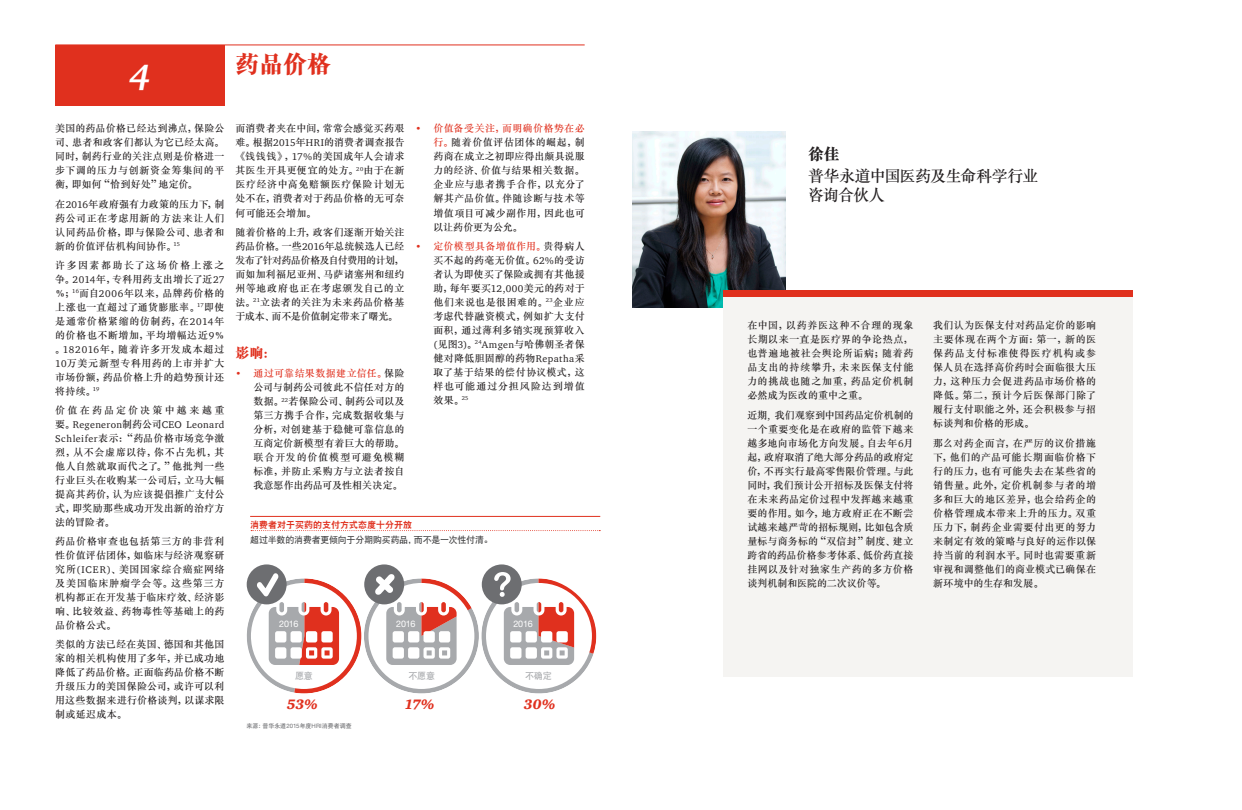
<style>
.page{position:relative;width:1242px;height:810px;background:#fff}
.page>*{position:absolute;margin:0;border:0;box-sizing:border-box;transform-origin:0 0}
.t1{font:italic 700 36px "ITC Charter Com";color:#fff}
.t2{font:800 24px "M Sung GB";color:#e0301e}
.t3{font:500 16px/19.2px "M Sung GB";letter-spacing:-.045em;color:#231f20}
.t4{font:800 16px "M Sung GB";color:#231f20}
.t5{font:italic 900 14px "ITC Charter Com";color:#e0301e}
.t6{font:800 14px "M Sung GB";color:#e0301e}
.t7{font:500 10px/14px "M Sung GB";letter-spacing:.03em;color:#231f20;text-align:justify}
.t8{font:10px "ITC Charter Com";letter-spacing:.035em;color:#231f20}
.t9{font:500 10px "M Sung GB";letter-spacing:.22em;color:#231f20}
.t10{font:9px "DFP Hei W7";letter-spacing:-.02em;color:#404041}
.t11{font:9px "DFP Hei W9";color:#e0301e}
.t12{font:9px "Helvetica Neue";letter-spacing:-.02em;color:#fff}
.t13{font:9px "DFP Hei W7";letter-spacing:-.015em;color:#a7a9ac}
.t14{font:6px "DFP Hei W7";letter-spacing:-.005em;color:#6d6e71}
.s1{font-family:"ITC Charter Com";font-weight:400}
.s2{font-family:"M Sung GB";font-weight:500}
.s3{font-family:"ITC Charter Com";font-weight:400;color:#e0301e}
.s4{color:#e0301e}
.s5{font-family:"Helvetica Neue"}
</style>
<div class="page">
<div style="left:55px;top:45px;width:169px;height:60px;background:#e0301e"></div>
<hr style="left:55px;top:45px;width:529px;height:1px;background:#e0301e">
<img style="left:632px;top:131px;width:153px;height:176px">
<div style="left:722px;top:290px;width:410px;height:385px;background:#f5f4f2"></div>
<div style="left:722px;top:290px;width:410px;height:6px;background:#e0301e"></div>
<svg style="left:364px;top:564px;width:40px;height:40px"></svg>
<svg style="left:247px;top:564px;width:40px;height:40px"></svg>
<svg style="left:482px;top:564px;width:40px;height:40px"></svg>
<svg style="left:246px;top:571px;width:350px;height:122px"></svg>
<hr style="left:250px;top:515px;width:350px;height:1px;background:#e0301e">
<h1 class="t1" style="left:129px;top:54px;width:23px">4</h1>
<h2 class="t2" style="left:235px;top:52px;width:97px">药品价格</h2>
<p class="t7" style="left:55px;top:122px;width:171px">美国的药品价格已经达到沸点，保险公司、患者和政客们都认为它已经太高。同时，制药行业的关注点则是价格进一步下调的压力与创新资金筹集间的平衡，即如何“恰到好处”地定价。</p>
<p class="t7" style="left:55px;top:197px;width:171px">在<span class="s1">2016</span>年政府强有力政策的压力下，制药公司正在考虑用新的方法来让人们认同药品价格，即与保险公司、患者和新的价值评估机构间协作。<sup>15</sup></p>
<p class="t7" style="left:55px;top:258px;width:171px">许多因素都助长了这场价格上涨之争。<span class="s1">2014</span>年，专科用药支出增长了近<span class="s1">27</span>％；<sup>16</sup>而自<span class="s1">2006</span>年以来，品牌药价格的上涨也一直超过了通货膨胀率。<sup>17</sup>即使是通常价格紧缩的仿制药，在<span class="s1">2014</span>年的价格也不断增加，平均增幅达近<span class="s1">9</span>％。<span class="s1">182016</span>年，随着许多开发成本超过<span class="s1">10</span>万美元新型专科用药的上市并扩大市场份额，药品价格上升的趋势预计还将持续。<sup>19</sup></p>
<p class="t9" style="left:55px;top:405px;width:171px">价值在药品定价决策中越来越重</p>
<p class="t8" style="left:55px;top:418px;width:171px"><span class="s2">要。</span>Regeneron<span class="s2">制药公司</span>CEO Leonard</p>
<p class="t7" style="left:55px;top:431px;width:171px"><span class="s1">Schleifer</span>表示：“药品价格市场竞争激烈，从不会虚席以待，你不占先机，其他人自然就取而代之了。”他批判一些行业巨头在收购某一公司后，立马大幅提高其药价，认为应该提倡推广支付公式，即奖励那些成功开发出新的治疗方法的冒险者。</p>
<p class="t7" style="left:55px;top:534px;width:171px">药品价格审查也包括第三方的非营利性价值评估团体，如临床与经济观察研究所<span class="s1">(ICER)</span>、美国国家综合癌症网络及美国临床肿瘤学会等。这些第三方机构都正在开发基于临床疗效、经济影响、比较效益、药物毒性等基础上的药品价格公式。</p>
<p class="t7" style="left:55px;top:637px;width:171px">类似的方法已经在英国、德国和其他国家的相关机构使用了多年，并已成功地降低了药品价格。正面临药品价格不断升级压力的美国保险公司，或许可以利用这些数据来进行价格谈判，以谋求限制或延迟成本。</p>
<p class="t7" style="left:235px;top:122px;width:171px">而消费者夹在中间，常常会感觉买药艰难。根据<span class="s1">2015</span>年<span class="s1">HRI</span>的消费者调查报告《钱钱钱》，<span class="s1">17%</span>的美国成年人会请求其医生开具更便宜的处方。<sup>20</sup>由于在新医疗经济中高免赔额医疗保险计划无处不在，消费者对于药品价格的无可奈何可能还会增加。</p>
<p class="t7" style="left:235px;top:225px;width:171px">随着价格的上升，政客们逐渐开始关注药品价格。一些<span class="s1">2016</span>年总统候选人已经发布了针对药品价格及自付费用的计划，而如加利福尼亚州、马萨诸塞州和纽约州等地政府也正在考虑颁发自己的立法。<sup>21</sup>立法者的关注为未来药品价格基于成本、而不是价值制定带来了曙光。</p>
<h3 class="t6" style="left:235px;top:345px;width:43px">影响：</h3>
<p class="t7" style="left:253px;top:366px;width:153px;text-indent:-18px"><span class="s3">•</span> <span class="s4">通过可靠结果数据建立信任。</span>保险公司与制药公司彼此不信任对方的数据。<sup>22</sup>若保险公司、制药公司以及第三方携手合作，完成数据收集与分析，对创建基于稳健可靠信息的互商定价新模型有着巨大的帮助。联合开发的价值模型可避免模糊标准，并防止采购方与立法者按自我意愿作出药品可及性相关决定。</p>
<p class="t7" style="left:433px;top:122px;width:153px;text-indent:-18px"><span class="s3">•</span> <span class="s4">价值备受关注，而明确价格势在必行。</span>随着价值评估团体的崛起，制药商在成立之初即应得出颇具说服力的经济、价值与结果相关数据。企业应与患者携手合作，以充分了解其产品价值。伴随诊断与技术等增值项目可减少副作用，因此也可以让药价更为公允。</p>
<p class="t7" style="left:433px;top:239px;width:153px;text-indent:-18px"><span class="s3">•</span> <span class="s4">定价模型具备增值作用。</span>贵得病人买不起的药毫无价值。<span class="s1">62%</span>的受访者认为即使买了保险或拥有其他援助，每年要买<span class="s1">12,000</span>美元的药对于他们来说也是很困难的。<sup>23</sup>企业应考虑代替融资模式，例如扩大支付面积，通过薄利多销实现预算收入<span class="s1">(</span>见图<span class="s1">3)</span>。<sup>24</sup><span class="s1">Amgen</span>与哈佛朝圣者保健对降低胆固醇的药物<span class="s1">Repatha</span>采取了基于结果的偿付协议模式，这样也可能通过分担风险达到增值效果。<sup>25</sup></p>
<p class="t11" style="left:250px;top:519px;width:164px">消费者对于买药的支付方式态度十分开放</p>
<p class="t10" style="left:250px;top:535px;width:244px">超过半数的消费者更倾向于分期购买药品，而不是一次性付清。</p>
<p class="t12" style="left:279px;top:617px;width:21px">2016</p>
<p class="t12" style="left:396px;top:617px;width:21px">2016</p>
<p class="t12" style="left:513px;top:617px;width:21px">2016</p>
<p class="t13" style="left:295px;top:670px;width:19px">愿意</p>
<p class="t13" style="left:408px;top:670px;width:28px">不愿意</p>
<p class="t13" style="left:525px;top:670px;width:28px">不确定</p>
<h3 class="t5" style="left:287px;top:694px;width:33px">53%</h3>
<h3 class="t5" style="left:404px;top:694px;width:32px">17%</h3>
<h3 class="t5" style="left:524px;top:694px;width:33px">30%</h3>
<p class="t14" style="left:246px;top:722px;width:107px">来源：普华永道<span class="s5">2015</span>年度<span class="s5">HRI</span>消费者调查</p>
<h3 class="t4" style="left:808px;top:146px;width:33px">徐佳</h3>
<h3 class="t3" style="left:808px;top:167px;width:232px">普华永道中国医药及生命科学行业咨询合伙人</h3>
<p class="t7" style="left:747px;top:318px;width:168px">在中国，以药养医这种不合理的现象长期以来一直是医疗界的争论热点，也普遍地被社会舆论所诟病；随着药品支出的持续攀升，未来医保支付能力的挑战也随之加重，药品定价机制必然成为医改的重中之重。</p>
<p class="t7" style="left:747px;top:408px;width:168px">近期<span class="s1">,</span> 我们观察到中国药品定价机制的一个重要变化是在政府的监管下越来越多地向市场化方向发展。自去年<span class="s1">6</span>月起，政府取消了绝大部分药品的政府定价，不再实行最高零售限价管理。与此同时，我们预计公开招标及医保支付将在未来药品定价过程中发挥越来越重要的作用。如今，地方政府正在不断尝试越来越严苛的招标规则，比如包含质量标与商务标的“双信封”制度、建立跨省的药品价格参考体系、低价药直接挂网以及针对独家生产药的多方价格谈判机制和医院的二次议价等。</p>
<p class="t7" style="left:933px;top:318px;width:165px">我们认为医保支付对药品定价的影响主要体现在两个方面：第一，新的医保药品支付标准使得医疗机构或参保人员在选择高价药时会面临很大压力，这种压力会促进药品市场价格的降低。第二，预计今后医保部门除了履行支付职能之外，还会积极参与招标谈判和价格的形成。</p>
<p class="t7" style="left:933px;top:436px;width:164px">那么对药企而言，在严厉的议价措施下，他们的产品可能长期面临价格下行的压力，也有可能失去在某些省的销售量。此外，定价机制参与者的增多和巨大的地区差异，也会给药企的价格管理成本带来上升的压力。双重压力下，制药企业需要付出更的努力来制定有效的策略与良好的运作以保持当前的利润水平。同时也需要重新审视和调整他们的商业模式已确保在新环境中的生存和发展。</p>
</div>
